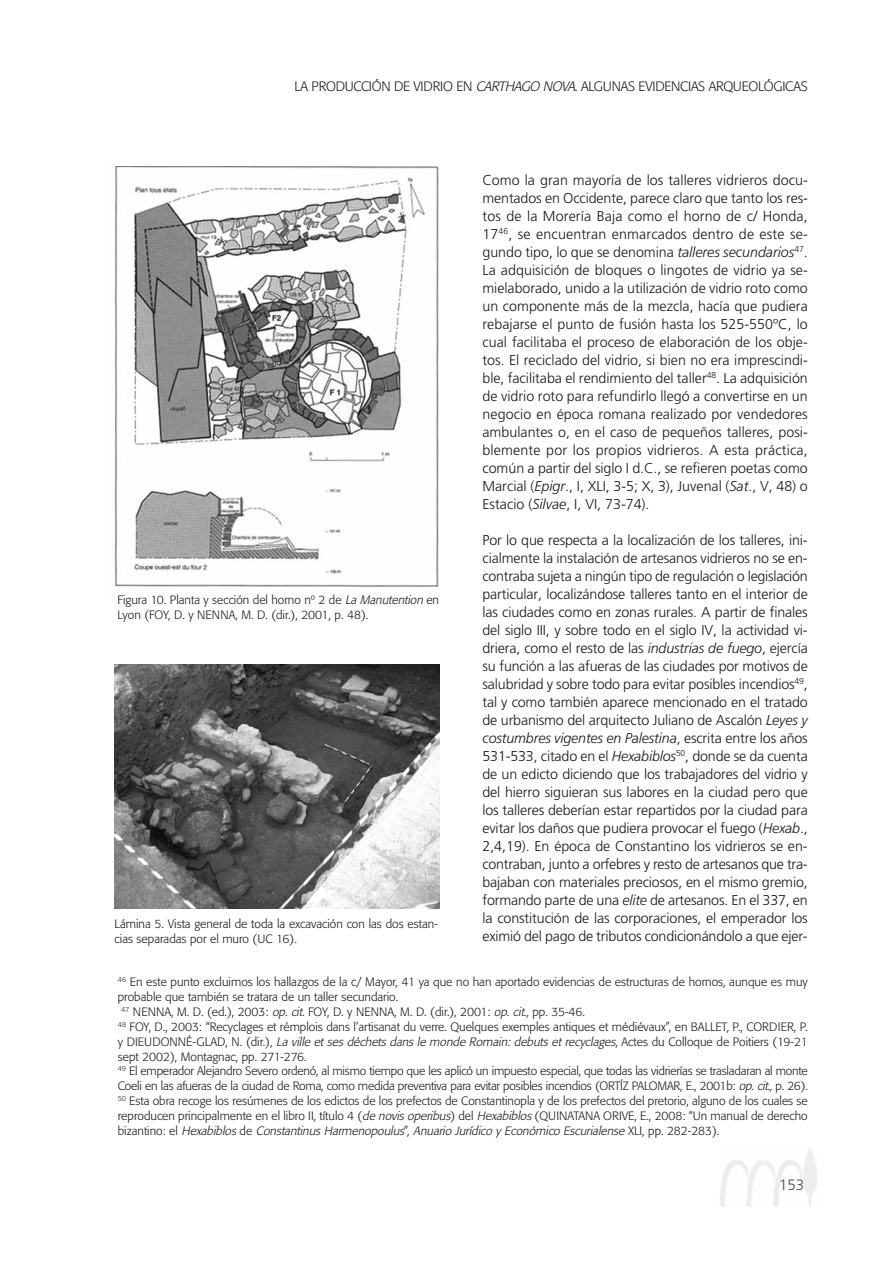
<style>
.page{position:relative;width:893px;height:1263px;background:#fff}
.page>*{position:absolute;margin:0;border:0;box-sizing:border-box;transform-origin:0 0}
.t1{font:300 15px "Frutiger LT";color:#474747}
.t2{font:300 14.25px/18px "Frutiger LT";letter-spacing:-.005em;color:#191919;text-align:justify}
.t3{font:300 13.5px "Formata";letter-spacing:-.02em;color:#191919}
.t4{font:300 12px/14.9px "Formata";color:#191919}
.s1{font-style:italic}
</style>
<div class="page">
<img style="left:720px;top:1149px;width:97px;height:57px">
<img style="left:114px;top:167px;width:325px;height:420px">
<img style="left:115px;top:665px;width:325px;height:244px">
<p class="t3" style="left:294px;top:81px;width:515px">LA PRODUCCIÓN DE VIDRIO EN <span class="s1">CARTHAGO NOVA</span>. ALGUNAS EVIDENCIAS ARQUEOLÓGICAS</p>
<p class="t2" style="left:482px;top:172px;width:327px">Como la gran mayoría de los talleres vidrieros docu&shy;mentados en Occidente, parece claro que tanto los res&shy;tos de la Morería Baja como el horno de c/ Honda, 17<sup>46</sup>, se encuentran enmarcados dentro de este se&shy;gundo tipo, lo que se denomina <span class="s1">talleres secundarios</span><sup>47</sup>.<br>La adquisición de bloques o lingotes de vidrio ya se&shy;mielaborado, unido a la utilización de vidrio roto como un componente más de la mezcla, hacía que pudiera rebajarse el punto de fusión hasta los 525-550ºC, lo cual facilitaba el proceso de elaboración de los obje&shy;tos. El reciclado del vidrio, si bien no era imprescindi&shy;ble, facilitaba el rendimiento del taller<sup>48</sup>. La adquisición de vidrio roto para refundirlo llegó a convertirse en un negocio en época romana realizado por vendedores ambulantes o, en el caso de pequeños talleres, posi&shy;blemente por los propios vidrieros. A esta práctica, común a partir del siglo I d.C., se refieren poetas como Marcial (<span class="s1">Epigr</span>., I, XLI, 3-5; X, 3), Juvenal (<span class="s1">Sat</span>., V, 48) o Estacio (<span class="s1">Silvae</span>, I, VI, 73-74).</p>
<p class="t2" style="left:482px;top:532px;width:327px">Por lo que respecta a la localización de los talleres, ini&shy;cialmente la instalación de artesanos vidrieros no se en&shy;contraba sujeta a ningún tipo de regulación o legislación particular, localizándose talleres tanto en el interior de las ciudades como en zonas rurales. A partir de finales del siglo III, y sobre todo en el siglo IV, la actividad vi&shy;driera, como el resto de las <span class="s1">industrias de fuego</span>, ejercía su función a las afueras de las ciudades por motivos de salubridad y sobre todo para evitar posibles incendios<sup>49</sup>, tal y como también aparece mencionado en el tratado de urbanismo del arquitecto Juliano de Ascalón <span class="s1">Leyes y costumbres vigentes en Palestina</span>, escrita entre los años 531-533, citado en el <span class="s1">Hexabiblos</span><sup>50</sup>, donde se da cuenta de un edicto diciendo que los trabajadores del vidrio y del hierro siguieran sus labores en la ciudad pero que los talleres deberían estar repartidos por la ciudad para evitar los daños que pudiera provocar el fuego (<span class="s1">Hexab</span>., 2,4,19). En época de Constantino los vidrieros se en&shy;contraban, junto a orfebres y resto de artesanos que tra&shy;bajaban con materiales preciosos, en el mismo gremio, formando parte de una <span class="s1">elite</span> de artesanos. En el 337, en la constitución de las corporaciones, el emperador los eximió del pago de tributos condicionándolo a que ejer-</p>
<p class="t4" style="left:118px;top:976px;width:691px"><sup>46</sup> En este punto excluimos los hallazgos de la c/ Mayor, 41 ya que no han aportado evidencias de estructuras de hornos, aunque es muy probable que también se tratara de un taller secundario.<br><sup>47</sup> NENNA, M. D. (ed.), 2003: <span class="s1">op. cit.</span>FOY, D. y NENNA, M. D. (dir.), 2001: <span class="s1">op. cit.,</span>pp. 35-46.<br><sup>48</sup> FOY, D., 2003: “Recyclages et rémplois dans l’artisanat du verre. Quelques exemples antiques et médiévaux”, en BALLET, P., CORDIER, P. y DIEUDONNÉ-GLAD, N. (dir.), <span class="s1">La ville et ses déchets dans le monde Romain: debuts et recyclages</span>, Actes du Colloque de Poitiers (19-21 sept 2002), Montagnac, pp. 271-276.<br><sup>49</sup> El emperador Alejandro Severo ordenó, al mismo tiempo que les aplicó un impuesto especial, que todas las vidrierías se trasladaran al monte Coeli en las afueras de la ciudad de Roma, como medida preventiva para evitar posibles incendios (ORTÍZ PALOMAR, E., 2001b: <span class="s1">op.cit.,</span>p. 26).<br><sup>50</sup> Esta obra recoge los resúmenes de los edictos de los prefectos de Constantinopla y de los prefectos del pretorio, alguno de los cuales se reproducen principalmente en el libro II, título 4 (<span class="s1">de novis operibus</span>) del <span class="s1">Hexabiblos</span>(QUINATANA ORIVE, E., 2008: “Un manual de derecho b i z a n t i n o : e l <span class="s1">Hexabiblos</span> d e <span class="s1">Constantinus Harmenopoulus</span>”, <span class="s1">Anuario Jurídico y Económico Escurialense</span> X L I , p p . 2 8 2 - 2 8 3 ) .</p>
<p class="t4" style="left:118px;top:593px;width:323px">Figura 10. Planta y sección del horno nº 2 de <span class="s1">La Manutention</span>en<br>Lyon (FOY, D. y NENNA, M. D. (dir.), 2001, p. 48).</p>
<p class="t4" style="left:115px;top:917px;width:325px">Lámina 5. Vista general de toda la excavación con las dos estan&shy;cias separadas por el muro (UC 16).</p>
<p class="t1" style="left:779px;top:1179px;width:27px">153</p>
</div>
